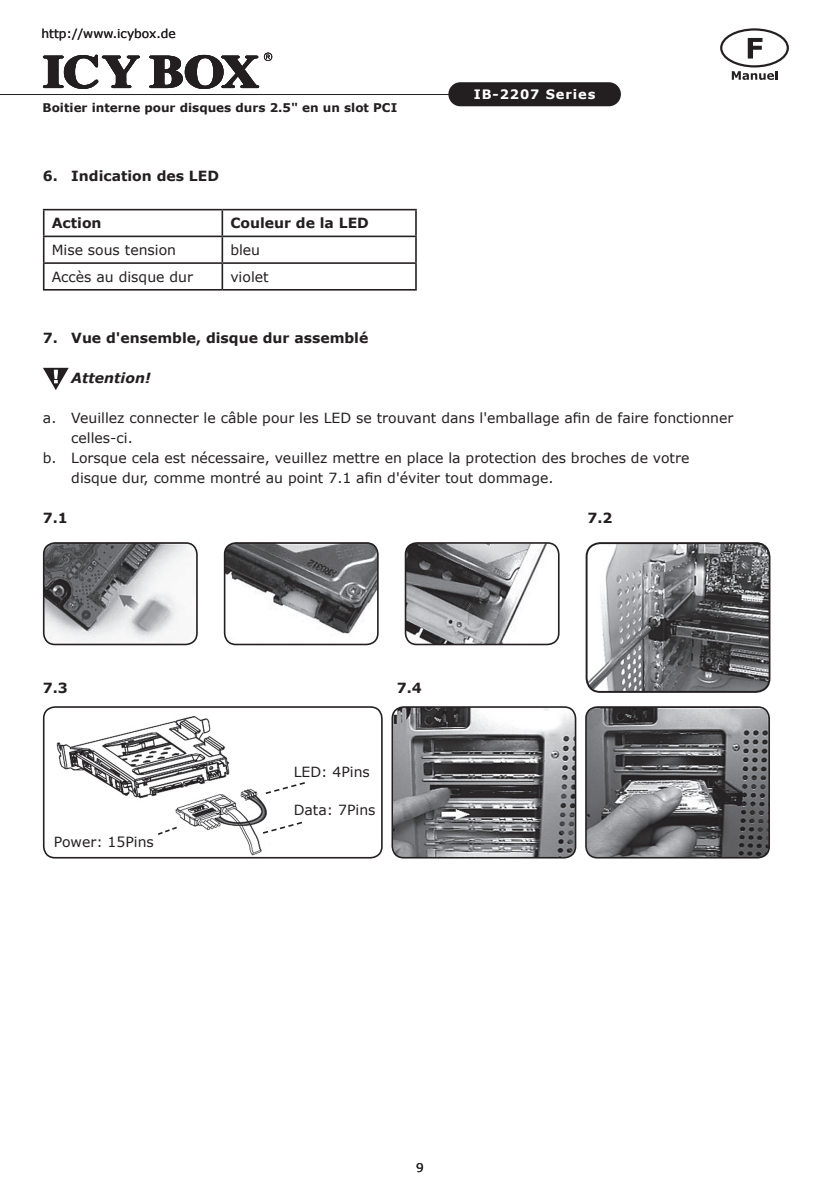
<style>
.page{position:relative;width:840px;height:1191px;background:#fff}
.page>*{position:absolute;margin:0;border:0;box-sizing:border-box;transform-origin:0 0}
.t1{font:14px "Verdana";color:#231f20}
.t2{font:700 14px "Verdana";color:#231f20}
.t3{font:italic 700 14px "Verdana";color:#231f20}
.t4{font:700 13px "Verdana";letter-spacing:.07em;color:#fff}
.t5{font:12.2px "Verdana";color:#231f20}
.t6{font:700 12px "Verdana";color:#231f20}
.t7{font:12px "Verdana";color:#231f20}
</style>
<div class="page">
<hr style="left:0;top:94px;width:461px;height:1px;background:#231f20">
<div style="left:448px;top:82px;width:172px;height:24px;background:#231f20;border-radius:12px"></div>
<div style="left:719px;top:28px;width:69px;height:39px;border:2px solid #231f20;border-radius:50%"></div>
<svg style="left:747px;top:38px;width:15px;height:21px"></svg>
<svg style="left:731px;top:71px;width:46px;height:9px"></svg>
<svg style="left:43px;top:53px;width:229px;height:36px"></svg>
<hr style="left:43px;top:209px;width:179px;height:1px;background:#231f20">
<hr style="left:222px;top:209px;width:194px;height:1px;background:#231f20">
<hr style="left:221px;top:210px;width:2px;height:25px;background:#231f20">
<hr style="left:43px;top:235px;width:179px;height:2px;background:#231f20">
<hr style="left:222px;top:235px;width:194px;height:2px;background:#231f20">
<hr style="left:221px;top:237px;width:2px;height:25px;background:#231f20">
<hr style="left:43px;top:262px;width:179px;height:2px;background:#231f20">
<svg style="left:43px;top:210px;width:1px;height:79px"></svg>
<hr style="left:222px;top:262px;width:194px;height:2px;background:#231f20">
<hr style="left:221px;top:264px;width:2px;height:25px;background:#231f20">
<svg style="left:415px;top:210px;width:1px;height:79px"></svg>
<hr style="left:43px;top:289px;width:179px;height:1px;background:#231f20">
<hr style="left:222px;top:289px;width:194px;height:1px;background:#231f20">
<svg style="left:43px;top:368px;width:26px;height:22px"></svg>
<img style="left:44px;top:543px;width:153px;height:101px">
<div style="left:43px;top:542px;width:155px;height:103px;border:2px solid #231f20;border-radius:11px"></div>
<img style="left:224px;top:543px;width:153px;height:101px">
<div style="left:224px;top:542px;width:154px;height:103px;border:2px solid #231f20;border-radius:11px"></div>
<img style="left:407px;top:543px;width:151px;height:101px">
<div style="left:404px;top:542px;width:155px;height:103px;border:2px solid #231f20;border-radius:11px"></div>
<img style="left:588px;top:543px;width:181px;height:148px">
<div style="left:585px;top:542px;width:185px;height:151px;border:2px solid #231f20;border-radius:14px"></div>
<img style="left:394px;top:707px;width:181px;height:150px">
<div style="left:391px;top:706px;width:185px;height:152px;border:2px solid #231f20;border-radius:11px"></div>
<img style="left:56px;top:716px;width:211px;height:139px">
<div style="left:43px;top:706px;width:339px;height:152px;border:2px solid #231f20;border-radius:11px"></div>
<svg style="left:156px;top:825px;width:23px;height:11px"></svg>
<svg style="left:261px;top:820px;width:41px;height:15px"></svg>
<svg style="left:264px;top:781px;width:41px;height:14px"></svg>
<img style="left:585px;top:707px;width:183px;height:150px">
<div style="left:585px;top:706px;width:184px;height:152px;border:2px solid #231f20;border-radius:11px"></div>
<p class="t5" style="left:41px;top:25px;width:136px">http://www.icybox.de</p>
<p class="t6" style="left:43px;top:99px;width:356px">Boitier interne pour disques durs 2.5" en un slot PCI</p>
<p class="t2" style="left:43px;top:166px;width:177px">6. Indication des LED</p>
<p class="t2" style="left:52px;top:213px;width:51px">Action</p>
<p class="t2" style="left:230px;top:213px;width:140px">Couleur de la LED</p>
<p class="t1" style="left:52px;top:240px;width:126px">Mise sous tension</p>
<p class="t1" style="left:230px;top:240px;width:31px">bleu</p>
<p class="t1" style="left:52px;top:267px;width:143px">Accès au disque dur</p>
<p class="t1" style="left:230px;top:267px;width:40px">violet</p>
<p class="t4" style="left:473px;top:85px;width:123px">IB-2207 Series</p>
<p class="t2" style="left:43px;top:327px;width:327px">7. Vue d'ensemble, disque dur assemblé</p>
<p class="t3" style="left:71px;top:367px;width:81px">Attention!</p>
<p class="t1" style="left:43px;top:408px;width:691px">a. Veuillez connecter le câble pour les LED se trouvant dans l'emballage afin de faire fonctionner</p>
<p class="t1" style="left:71px;top:428px;width:63px">celles-ci.</p>
<p class="t1" style="left:43px;top:448px;width:647px">b. Lorsque cela est nécessaire, veuillez mettre en place la protection des broches de votre</p>
<p class="t1" style="left:71px;top:468px;width:483px">disque dur, comme montré au point 7.1 afin d'éviter tout dommage.</p>
<p class="t2" style="left:43px;top:508px;width:26px">7.1</p>
<p class="t2" style="left:587px;top:508px;width:26px">7.2</p>
<p class="t2" style="left:43px;top:678px;width:26px">7.3</p>
<p class="t2" style="left:396px;top:678px;width:26px">7.4</p>
<p class="t1" style="left:54px;top:832px;width:101px">Power: 15Pins</p>
<p class="t1" style="left:293px;top:762px;width:78px">LED: 4Pins</p>
<p class="t1" style="left:293px;top:800px;width:83px">Data: 7Pins</p>
<p class="t7" style="left:416px;top:1159px;width:9px">9</p>
</div>
